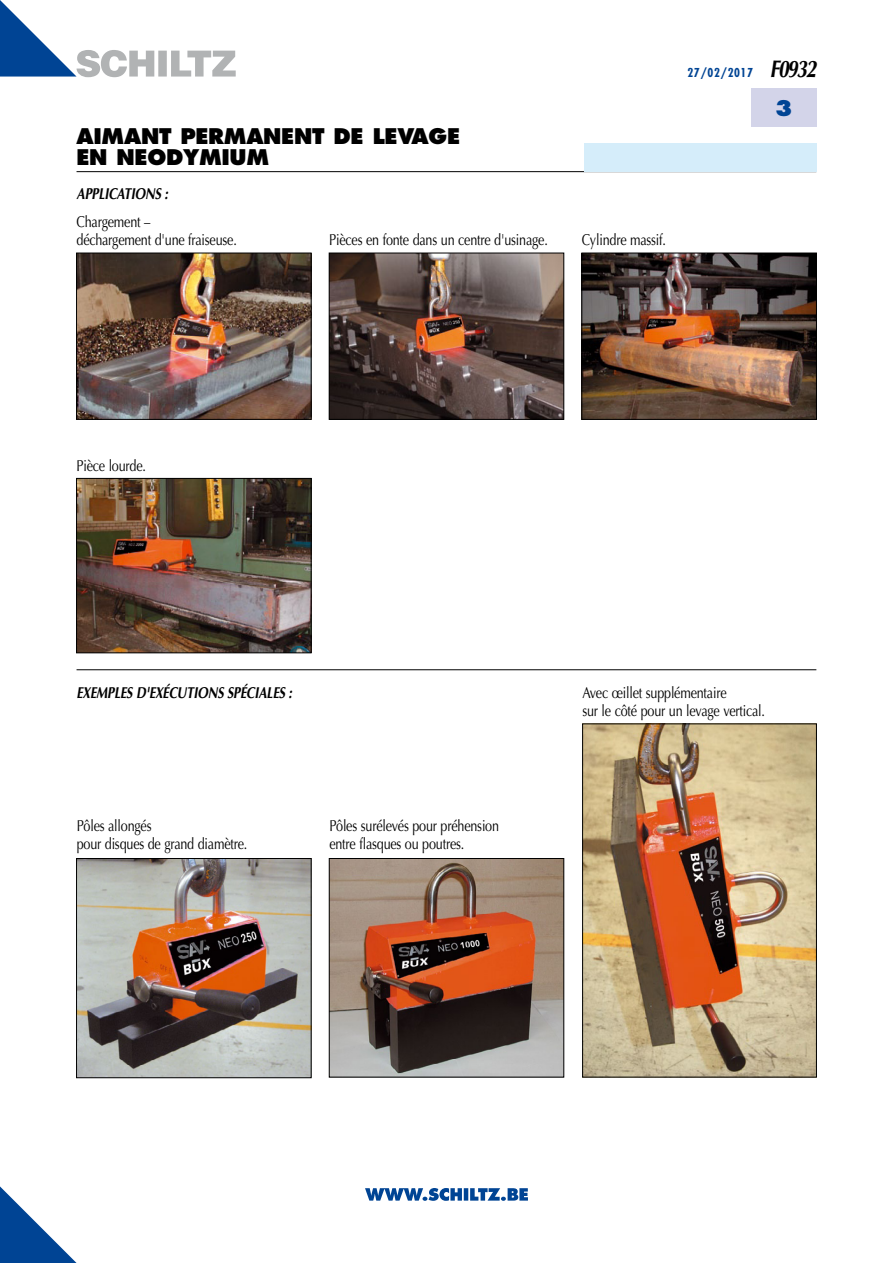
<style>
.page{position:relative;width:893px;height:1263px;background:#fff}
.page>*{position:absolute;margin:0;border:0;box-sizing:border-box;transform-origin:0 0}
.t1{font:800 21px/21px "Futura";letter-spacing:-.015em;color:#000}
.t2{font:800 21px "Futura";color:#004494}
.t3{font:15.75px/18px "Optima";letter-spacing:-.015em;color:#000;scale:.8 1}
.t4{font:italic 700 15.75px "Optima";letter-spacing:-.015em;color:#000;scale:.8 1}
.t5{font:700 condensed 12px "Futura";letter-spacing:.05em;color:#004494}
.s1{font-family:"Optima";font-style:italic;font-stretch:normal;font-size:24px;color:#000}
</style>
<div class="page">
<svg style="left:0;top:1186px;width:77px;height:77px"></svg>
<hr style="left:77px;top:171px;width:739px;height:1px;background:#000">
<div style="left:751px;top:89px;width:65px;height:38px;background:#d3d4e9"></div>
<svg style="left:0;top:0;width:236px;height:77px"></svg>
<svg style="left:365px;top:1188px;width:163px;height:13px"></svg>
<div style="left:584px;top:143px;width:232px;height:28px;background:#d5edfa"></div>
<img style="left:78px;top:255px;width:231px;height:163px">
<div style="left:76px;top:253px;width:235px;height:167px;border:1px solid #000"></div>
<img style="left:331px;top:255px;width:231px;height:163px">
<div style="left:329px;top:253px;width:235px;height:167px;border:1px solid #000"></div>
<img style="left:584px;top:255px;width:231px;height:163px">
<div style="left:582px;top:253px;width:235px;height:167px;border:1px solid #000"></div>
<img style="left:78px;top:480px;width:231px;height:171px">
<div style="left:76px;top:478px;width:235px;height:175px;border:1px solid #000"></div>
<img style="left:584px;top:726px;width:231px;height:349px">
<div style="left:582px;top:724px;width:235px;height:353px;border:1px solid #000"></div>
<img style="left:331px;top:860px;width:231px;height:215px">
<div style="left:329px;top:858px;width:235px;height:219px;border:1px solid #000"></div>
<img style="left:78px;top:860px;width:231px;height:216px">
<div style="left:76px;top:858px;width:235px;height:220px;border:1px solid #000"></div>
<hr style="left:77px;top:669px;width:739px;height:1px;background:#000">
<p class="t5" style="left:687px;top:65px;width:130px">27/02/2017 <span class="s1">F0932</span></p>
<h1 class="t1" style="left:77px;top:125px;width:385px">AIMANT PERMANENT DE LEVAGE<br>EN NEODYMIUM</h1>
<p class="t4" style="left:77px;top:184px;width:116px">APPLICATIONS :</p>
<p class="t3" style="left:77px;top:213px;width:202px">Chargement –<br>déchargement d'une fraiseuse.</p>
<p class="t3" style="left:329px;top:231px;width:275px">Pièces en fonte dans un centre d'usinage.</p>
<p class="t3" style="left:582px;top:231px;width:107px">Cylindre massif.</p>
<p class="t3" style="left:77px;top:457px;width:88px">Pièce lourde.</p>
<h1 class="t2" style="left:775px;top:95px;width:19px">3</h1>
<p class="t4" style="left:77px;top:684px;width:271px">EXEMPLES D'EXÉCUTIONS SPÉCIALES :</p>
<p class="t3" style="left:77px;top:817px;width:215px">Pôles allongés<br>pour disques de grand diamètre.</p>
<p class="t3" style="left:329px;top:817px;width:214px">Pôles surélevés pour préhension entre flasques ou poutres.</p>
<p class="t3" style="left:582px;top:684px;width:230px">Avec œillet supplémentaire<br>sur le côté pour un levage vertical.</p>
</div>
